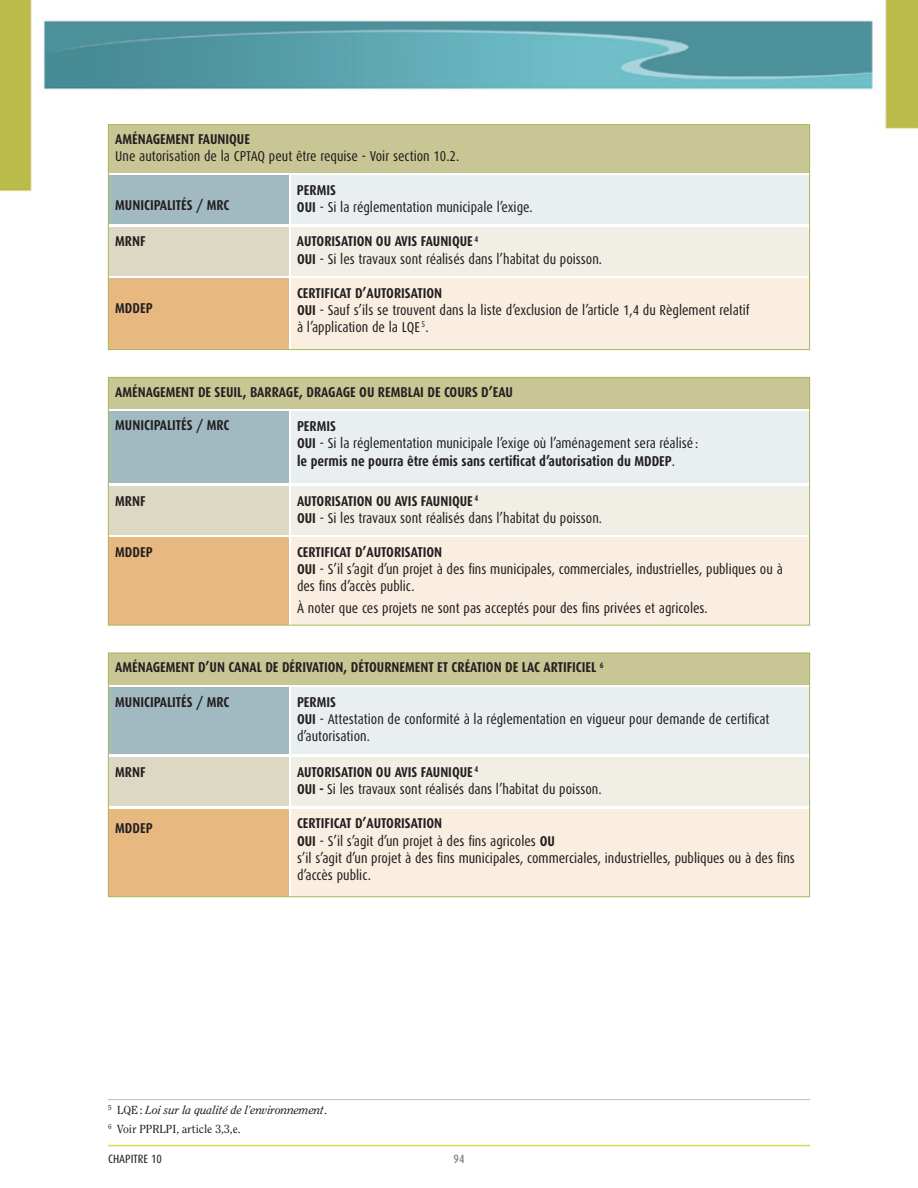
<style>
.page{position:relative;width:918px;height:1188px;background:#fff}
.page>*{position:absolute;margin:0;border:0;box-sizing:border-box;transform-origin:0 0}
.t1{font:14.25px/17.2px "Dax Condensed";color:#231f20}
.t2{font:700 14.25px/17.2px "Dax Condensed";color:#231f20}
.t3{font:12px "Dax Condensed";color:#231f20}
.t4{font:500 12px "Dax Condensed";color:#808285}
.t5{font:italic 11.7px/18.9px "Clearface";color:#231f20}
.t6{font:700 8.25px "Dax Condensed";color:#231f20}
.s1{font-weight:700}
.s2{font-weight:400}
.s3{font-style:normal}
</style>
<div class="page">
<img style="left:0;top:0;width:918px;height:200px">
<div style="left:282px;top:124px;width:528px;height:48px;background:#c9c695"></div>
<div style="left:108px;top:124px;width:180px;height:48px;background:#c9c695"></div>
<hr style="left:108px;top:1145px;width:702px;height:1px;background:#d9da55">
<div style="left:291px;top:176px;width:519px;height:48px;background:#e9eff1"></div>
<div style="left:291px;top:227px;width:519px;height:48px;background:#f0eee5"></div>
<div style="left:291px;top:278px;width:519px;height:72px;background:#f9eee0"></div>
<div style="left:108px;top:176px;width:180px;height:48px;background:#a1bac1"></div>
<div style="left:108px;top:227px;width:180px;height:48px;background:#ddd8c4"></div>
<div style="left:108px;top:278px;width:180px;height:72px;background:#e7b880"></div>
<div style="left:108px;top:124px;width:702px;height:226px;border:1px solid #aeb75b"></div>
<div style="left:280px;top:377px;width:530px;height:32px;background:#c9c695"></div>
<div style="left:291px;top:412px;width:519px;height:71px;background:#e9eff1"></div>
<div style="left:291px;top:486px;width:519px;height:48px;background:#f0eee5"></div>
<div style="left:291px;top:537px;width:519px;height:88px;background:#f9eee0"></div>
<div style="left:108px;top:377px;width:180px;height:32px;background:#c9c695"></div>
<div style="left:108px;top:412px;width:180px;height:71px;background:#a1bac1"></div>
<div style="left:108px;top:486px;width:180px;height:48px;background:#ddd8c4"></div>
<div style="left:108px;top:537px;width:180px;height:88px;background:#e7b880"></div>
<div style="left:108px;top:377px;width:702px;height:249px;border:1px solid #aeb75b"></div>
<hr style="left:108px;top:1099px;width:702px;height:1px;background:#bcbdc0">
<div style="left:278px;top:653px;width:532px;height:31px;background:#c9c695"></div>
<div style="left:291px;top:687px;width:519px;height:67px;background:#e9eff1"></div>
<div style="left:291px;top:758px;width:519px;height:48px;background:#f0eee5"></div>
<div style="left:291px;top:809px;width:519px;height:88px;background:#f9eee0"></div>
<div style="left:108px;top:653px;width:180px;height:31px;background:#c9c695"></div>
<div style="left:108px;top:687px;width:180px;height:67px;background:#a1bac1"></div>
<div style="left:108px;top:758px;width:180px;height:48px;background:#ddd8c4"></div>
<div style="left:108px;top:809px;width:180px;height:88px;background:#e7b880"></div>
<div style="left:108px;top:653px;width:702px;height:244px;border:1px solid #aeb75b"></div>
<p class="t2" style="left:115px;top:130px;width:136px">AMÉNAGEMENT FAUNIQUE</p>
<p class="t1" style="left:115px;top:148px;width:345px">Une autorisation de la CPTAQ peut être requise - Voir section 10.2.</p>
<p class="t2" style="left:115px;top:197px;width:116px">MUNICIPALITÉS / MRC</p>
<p class="t2" style="left:115px;top:233px;width:32px">MRNF</p>
<p class="t2" style="left:115px;top:299px;width:39px">MDDEP</p>
<p class="t1" style="left:297px;top:182px;width:237px"><span class="s1">PERMIS<br>OUI</span> - Si la réglementation municipale l’exige.</p>
<p class="t2" style="left:297px;top:233px;width:15px">AUTORISATION</p>
<p class="t2" style="left:376px;top:233px;width:52px">OU AVIS FAUNI</p>
<p class="t1" style="left:297px;top:233px;width:307px;text-indent:155px"><span class="s1">QUE</span> <sup>4<br></sup><span class="s1">OUI</span> - Si les travaux sont réalisés dans l’habitat du poisson.</p>
<p class="t2" style="left:297px;top:284px;width:13px">CERTIFICAT</p>
<p class="t1" style="left:297px;top:284px;width:454px;text-indent:58px"><span class="s1">D’AUTORISATION<br>OUI</span> - Sauf s’ils se trouvent dans la liste d’exclusion de l’article 1,4 du Règlement relatif à l’application de la LQE <sup>5</sup>.</p>
<p class="t2" style="left:115px;top:383px;width:16px">AMÉNA</p>
<p class="t2" style="left:153px;top:383px;width:16px">GEMENT</p>
<p class="t2" style="left:198px;top:383px;width:24px">DE SEUIL</p>
<p class="t2" style="left:243px;top:383px;width:23px">, BARRA</p>
<p class="t2" style="left:286px;top:383px;width:166px">GE, DRAGAGE OU REMBLAI DE COURS</p>
<p class="t2" style="left:481px;top:383px;width:19px">D’EAU</p>
<p class="t2" style="left:297px;top:418px;width:403px">PERMIS<br>OUI <span class="s2">- Si la réglementation municipale l’exige où l’aménagement sera réalisé :<br></span>LE PERMIS NE POURRA ÊTRE ÉMIS SANS CERTIFICAT D’AUTORISATION DU MDDEP<span class="s2">.</span></p>
<p class="t2" style="left:297px;top:492px;width:15px">AUTORISATION</p>
<p class="t2" style="left:376px;top:492px;width:52px">OU AVIS FAUNI</p>
<p class="t2" style="left:115px;top:417px;width:116px">MUNICIPALITÉS / MRC</p>
<p class="t1" style="left:297px;top:492px;width:307px;text-indent:155px"><span class="s1">QUE</span> <sup>4<br></sup><span class="s1">OUI</span> - Si les travaux sont réalisés dans l’habitat du poisson.</p>
<p class="t2" style="left:297px;top:543px;width:13px">CERTIFICAT</p>
<p class="t2" style="left:115px;top:492px;width:32px">MRNF</p>
<p class="t1" style="left:297px;top:543px;width:487px;text-indent:58px"><span class="s1">D’AUTORISATION<br>OUI</span> - S’il s’agit d’un projet à des fins municipales, commerciales, industrielles, publiques ou à des fins d’accès public.</p>
<p class="t1" style="left:297px;top:600px;width:412px">À noter que ces projets ne sont pas acceptés pour des fins privées et agricoles.</p>
<p class="t2" style="left:115px;top:543px;width:39px">MDDEP</p>
<p class="t2" style="left:115px;top:659px;width:16px">AMÉNA</p>
<p class="t2" style="left:153px;top:659px;width:16px">GEMENT</p>
<p class="t2" style="left:198px;top:659px;width:39px">D’UN CANAL</p>
<p class="t2" style="left:265px;top:659px;width:24px">DE DÉRI</p>
<p class="t2" style="left:306px;top:659px;width:14px">VATION</p>
<p class="t2" style="left:344px;top:659px;width:16px">, DÉTOURNEMENT</p>
<p class="t2" style="left:437px;top:659px;width:22px">ET CRÉATION</p>
<p class="t2" style="left:505px;top:659px;width:45px">DELAC ARTIFICIEL</p>
<p class="t6" style="left:600px;top:660px;width:5px">6</p>
<p class="t1" style="left:297px;top:694px;width:474px"><span class="s1">PERMIS<br>OUI</span> - Attestation de conformité à la réglementation en vigueur pour demande de certificat d’autorisation.</p>
<p class="t2" style="left:297px;top:764px;width:15px">AUTORISATION</p>
<p class="t2" style="left:376px;top:764px;width:52px">OU AVIS FAUNI</p>
<p class="t2" style="left:115px;top:693px;width:116px">MUNICIPALITÉS / MRC</p>
<p class="t1" style="left:297px;top:764px;width:306px;text-indent:155px"><span class="s1">QUE</span> <sup>4<br></sup><span class="s1">OUI -</span> Si les travaux sont réalisés dans l’habitat du poisson.</p>
<p class="t2" style="left:297px;top:815px;width:13px">CERTIFICAT</p>
<p class="t2" style="left:115px;top:764px;width:32px">MRNF</p>
<p class="t1" style="left:297px;top:815px;width:499px;text-indent:58px"><span class="s1">D’AUTORISATION<br>OUI</span> - S’il s’agit d’un projet à des fins agricoles <span class="s1">OU<br></span>s’il s’agit d’un projet à des fins municipales, commerciales, industrielles, publiques ou à des fins d’accès public.</p>
<p class="t2" style="left:115px;top:819px;width:39px">MDDEP</p>
<p class="t5" style="left:108px;top:1101px;width:221px"><sup>5</sup> <span class="s3">LQE:</span> Loi sur la qualité de l’environnement<span class="s3">.<br></span><sup>6</sup> <span class="s3">Voir PPRLPI, article 3,3,e.</span></p>
<p class="t3" style="left:108px;top:1153px;width:56px">CHAPITRE 10</p>
<p class="t4" style="left:454px;top:1153px;width:12px">94</p>
</div>
